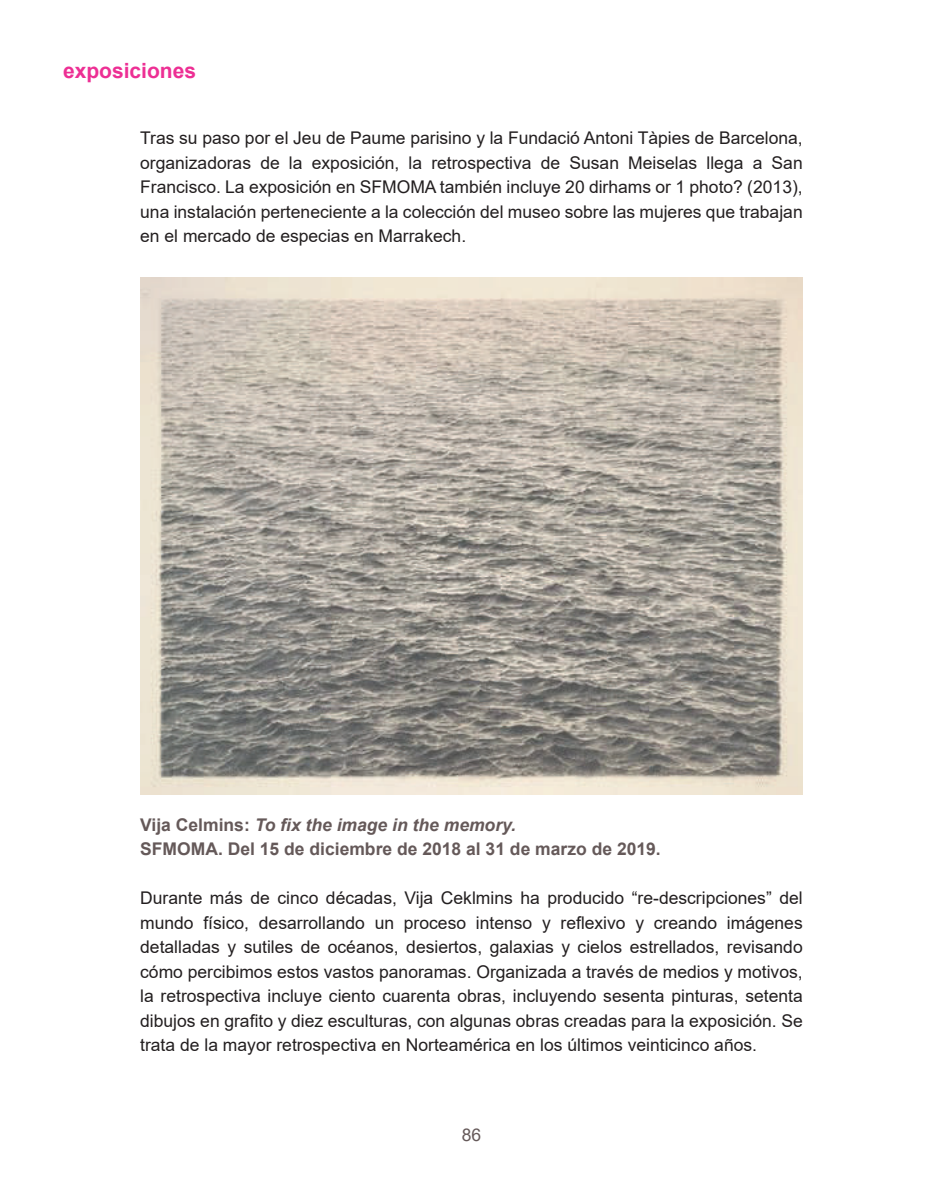
<style>
.page{position:relative;width:943px;height:1191px;background:#fff}
.page>*{position:absolute;margin:0;border:0;box-sizing:border-box;transform-origin:0 0}
.t1{font:700 21px "Arial";color:#ed2f94}
.t2{font:17.5px/24.5px "Arial";color:#231f20;text-align:justify}
.t3{font:700 17.5px/24.5px "Arial";color:#655959}
.t4{font:17.5px "Arial";color:#655959}
.s1{font-style:italic}
</style>
<div class="page">
<img style="left:140px;top:278px;width:662px;height:516px">
<p class="t1" style="left:63px;top:56px;width:135px">exposiciones</p>
<p class="t2" style="left:140px;top:126px;width:664px">Tras su paso por el Jeu de Paume parisino y la Fundació Antoni Tàpies de Barcelona, organizadoras de la exposición, la retrospectiva de Susan Meiselas llega a San Francisco. La exposición en SFMOMA también incluye 20 dirhams or 1 photo? (2013), una instalación perteneciente a la colección del museo sobre las mujeres que trabajan en el mercado de especias en Marrakech.</p>
<p class="t3" style="left:140px;top:812px;width:522px">Vija Celmins: <span class="s1">To fix the image in the memory.<br></span>SFMOMA. Del 15 de diciembre de 2018 al 31 de marzo de 2019.</p>
<p class="t2" style="left:140px;top:885px;width:664px">Durante más de cinco décadas, Vija Ceklmins ha producido “re-descripciones” del mundo físico, desarrollando un proceso intenso y reflexivo y creando imágenes detalladas y sutiles de océanos, desiertos, galaxias y cielos estrellados, revisando cómo percibimos estos vastos panoramas. Organizada a través de medios y motivos, la retrospectiva incluye ciento cuarenta obras, incluyendo sesenta pinturas, setenta dibujos en grafito y diez esculturas, con algunas obras creadas para la exposición. Se trata de la mayor retrospectiva en Norteamérica en los últimos veinticinco años.</p>
<p class="t4" style="left:462px;top:1122px;width:21px">86</p>
</div>
